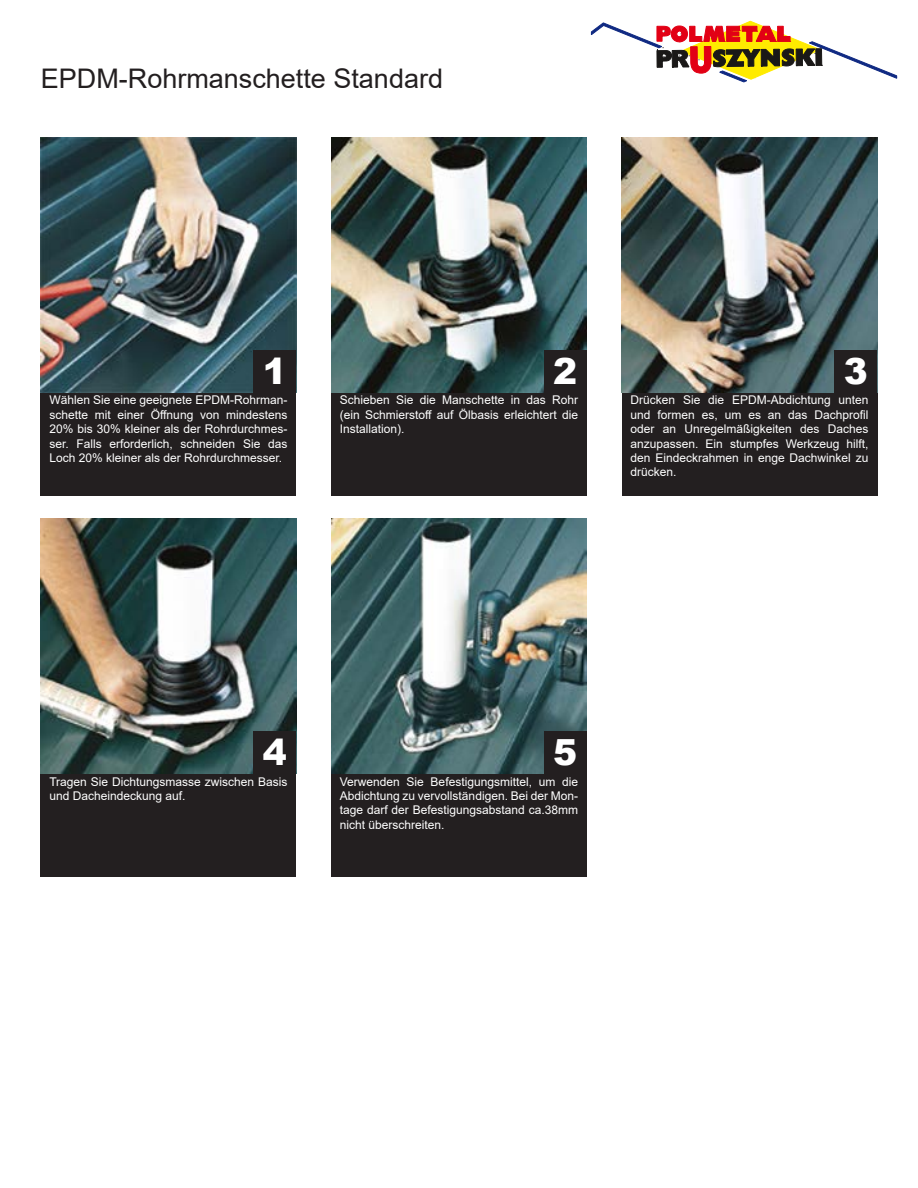
<style>
.page{position:relative;width:918px;height:1188px;background:#fff}
.page>*{position:absolute;margin:0;border:0;box-sizing:border-box;transform-origin:0 0}
.t1{font:900 36px "Arial";color:#fff}
.t2{font:27px "Arial";color:#231f20}
.t3{font:12px/14.4px "Arial";color:#fff;text-align:justify}
</style>
<div class="page">
<img style="left:331px;top:519px;width:256px;height:255px">
<img style="left:331px;top:138px;width:256px;height:255px">
<img style="left:41px;top:519px;width:255px;height:255px">
<img style="left:41px;top:138px;width:255px;height:255px">
<img style="left:622px;top:138px;width:255px;height:255px">
<div style="left:41px;top:393px;width:255px;height:102px;background:#231f20"></div>
<div style="left:331px;top:393px;width:256px;height:102px;background:#231f20"></div>
<div style="left:622px;top:393px;width:255px;height:102px;background:#231f20"></div>
<div style="left:41px;top:774px;width:255px;height:102px;background:#231f20"></div>
<div style="left:331px;top:774px;width:256px;height:102px;background:#231f20"></div>
<div style="left:253px;top:350px;width:43px;height:43px;background:#231f20"></div>
<div style="left:544px;top:350px;width:43px;height:43px;background:#231f20"></div>
<div style="left:835px;top:350px;width:42px;height:43px;background:#231f20"></div>
<div style="left:253px;top:731px;width:43px;height:43px;background:#231f20"></div>
<div style="left:544px;top:731px;width:43px;height:43px;background:#231f20"></div>
<svg style="left:591px;top:21px;width:306px;height:61px"></svg>
<h2 class="t2" style="left:41px;top:60px;width:404px">EPDM-Rohrmanschette Standard</h2>
<h1 class="t1" style="left:263px;top:345px;width:26px">1</h1>
<h1 class="t1" style="left:553px;top:345px;width:26px">2</h1>
<h1 class="t1" style="left:844px;top:345px;width:26px">3</h1>
<p class="t3" style="left:49px;top:393px;width:240px">Wählen Sie eine geeignete EPDM-Rohrman&shy;schette mit einer Öffnung von mindestens 20% bis 30% kleiner als der Rohrdurchmes&shy;ser. Falls erforderlich, schneiden Sie das Loch 20% kleiner als der Rohrdurchmesser.</p>
<p class="t3" style="left:340px;top:393px;width:240px">Schieben Sie die Manschette in das Rohr (ein Schmierstoff auf Ölbasis erleichtert die Installation).</p>
<p class="t3" style="left:630px;top:393px;width:240px">Drücken Sie die EPDM-Abdichtung unten und formen es, um es an das Dachprofil oder an Unregelmäßigkeiten des Daches anzupassen. Ein stumpfes Werkzeug hilft, den Eindeckrahmen in enge Dachwinkel zu drücken.</p>
<h1 class="t1" style="left:263px;top:726px;width:26px">4</h1>
<h1 class="t1" style="left:553px;top:726px;width:26px">5</h1>
<p class="t3" style="left:49px;top:774px;width:240px">Tragen Sie Dichtungsmasse zwischen Basis und Dacheindeckung auf.</p>
<p class="t3" style="left:340px;top:774px;width:240px">Verwenden Sie Befestigungsmittel, um die Abdichtung zu vervollständigen. Bei der Mon&shy;tage darf der Befestigungsabstand ca.38mm nicht überschreiten.</p>
</div>
